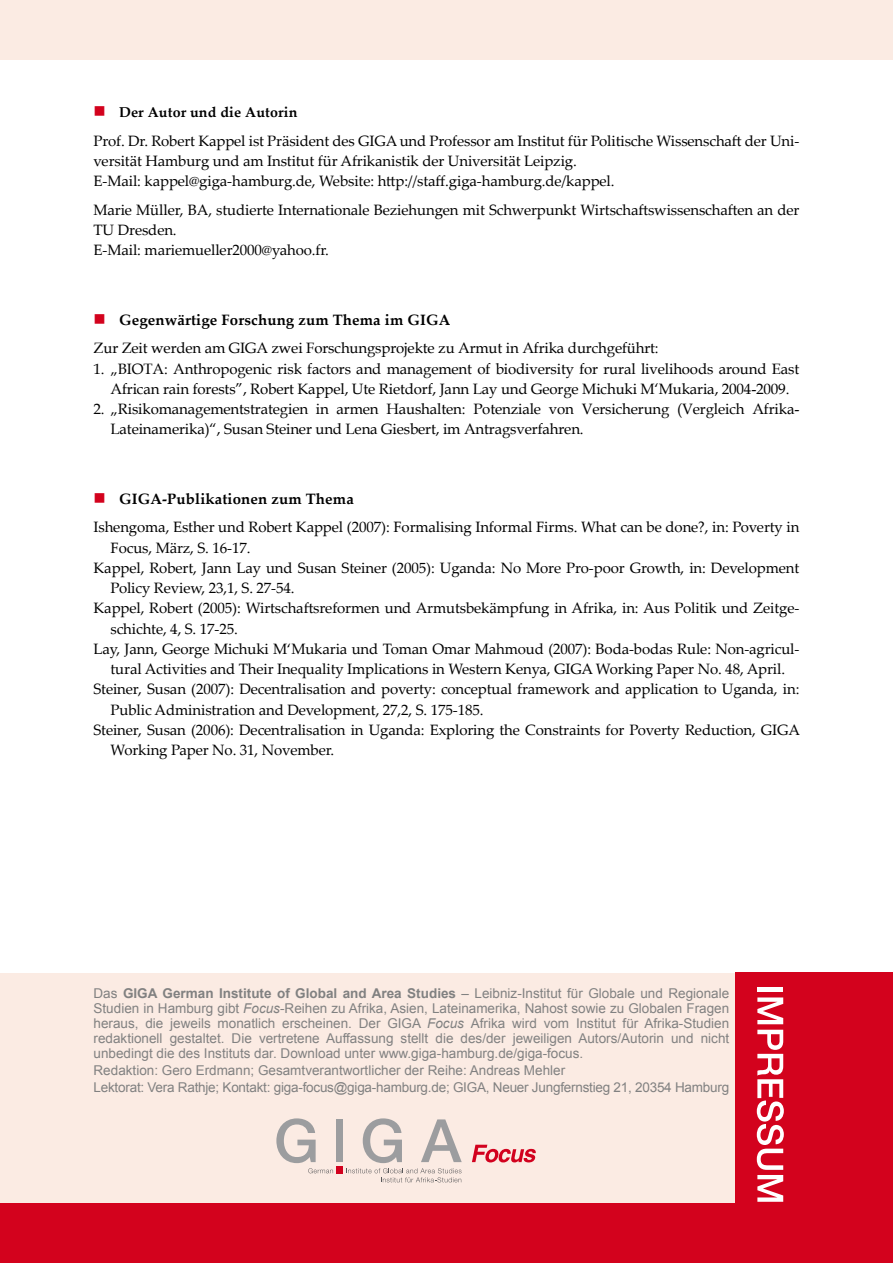
<style>
.page{position:relative;width:893px;height:1263px;background:#fff}
.page>*{position:absolute;margin:0;border:0;box-sizing:border-box;transform-origin:0 0}
.t1{font:16.5px "Wingdings";color:#d3021d}
.t2{font:15px/20.2px "Palatino Linotype";letter-spacing:-.01em;color:#000}
.t3{font:15px/20.2px "Book Antiqua";letter-spacing:-.01em;color:#000;text-align:center}
.t4{font:700 15px "Palatino Linotype";letter-spacing:.01em;color:#000}
.t5{font:700 14.25px "Palatino Linotype";letter-spacing:.01em;color:#000}
.t6{font:13.5px/15px "Arial";color:#818181;text-align:justify}
.s1{font-weight:700}
.s2{font-style:italic}
</style>
<div class="page">
<div style="left:0;top:973px;width:893px;height:290px;background:#fbebe3"></div>
<div style="left:736px;top:972px;width:157px;height:291px;background:#d3021d"></div>
<div style="left:757px;top:987px;width:26px;height:5px;background:#fff"></div>
<svg style="left:757px;top:997px;width:26px;height:27px"></svg>
<svg style="left:757px;top:1030px;width:27px;height:172px"></svg>
<div style="left:0;top:1203px;width:738px;height:60px;background:#d3021d"></div>
<div style="left:0;top:0;width:893px;height:60px;background:#fbebe3"></div>
<div style="left:336px;top:1119px;width:7px;height:43px;background:#9c9d9f"></div>
<svg style="left:276px;top:1118px;width:57px;height:55px"></svg>
<svg style="left:346px;top:1118px;width:116px;height:64px"></svg>
<div style="left:336px;top:1166px;width:7px;height:7px;background:#d2011e"></div>
<svg style="left:472px;top:1145px;width:64px;height:17px"></svg>
<p class="t1" style="left:94px;top:102px;width:14px">■</p>
<p class="t5" style="left:119px;top:102px;width:180px">Der Autor und die Autorin</p>
<p class="t2" style="left:94px;top:130px;width:707px">Prof. Dr. Robert Kappel ist Präsident des GIGA und Professor am Institut für Politische Wissenschaft der Uni&shy;versität Hamburg und am Institut für Afrikanistik der Universität Leipzig.<br>E-Mail: kappel@giga-hamburg.de, Website: http://staff.giga-hamburg.de/kappel.</p>
<p class="t2" style="left:94px;top:199px;width:707px">Marie Müller, BA, studierte Internationale Beziehungen mit Schwerpunkt Wirtschaftswissenschaften an der<br>TU Dresden.<br>E-Mail: mariemueller2000@yahoo.fr.</p>
<p class="t4" style="left:119px;top:309px;width:333px">Gegenwärtige Forschung zum Thema im GIGA</p>
<p class="t3" style="left:94px;top:338px;width:567px">Zur Zeit werden am GIGA zwei Forschungsprojekte zu Armut in Afrika durchgeführt:</p>
<p class="t3" style="left:94px;top:358px;width:707px">1. „BIOTA: Anthropogenic risk factors and management of biodiversity for rural livelihoods around East<br>African rain forests”, Robert Kappel, Ute Rietdorf, Jann Lay und George Michuki M‘Mukaria, 2004-2009.</p>
<p class="t3" style="left:111px;top:398px;width:690px;text-align:left;text-indent:-17px">2. „Risikomanagementstrategien in armen Haushalten: Potenziale von Versicherung (Vergleich Afrika-<br>Lateinamerika)“, Susan Steiner und Lena Giesbert, im Antragsverfahren.</p>
<p class="t1" style="left:94px;top:310px;width:14px">■</p>
<p class="t4" style="left:119px;top:488px;width:236px">GIGA-Publikationen zum Thema</p>
<p class="t2" style="left:94px;top:516px;width:707px">Ishengoma, Esther und Robert Kappel (2007): Formalising Informal Firms. What can be done?, in: Poverty in</p>
<p class="t2" style="left:111px;top:537px;width:141px">Focus, März, S. 16-17.</p>
<p class="t2" style="left:94px;top:557px;width:707px">Kappel, Robert, Jann Lay und Susan Steiner (2005): Uganda: No More Pro-poor Growth, in: Development</p>
<p class="t2" style="left:111px;top:577px;width:186px">Policy Review, 23,1, S. 27-54.</p>
<p class="t2" style="left:94px;top:597px;width:707px">Kappel, Robert (2005): Wirtschaftsreformen und Armutsbekämpfung in Afrika, in: Aus Politik und Zeitge-</p>
<p class="t2" style="left:111px;top:618px;width:129px">schichte, 4, S. 17-25.</p>
<p class="t2" style="left:94px;top:638px;width:707px">Lay, Jann, George Michuki M‘Mukaria und Toman Omar Mahmoud (2007): Boda-bodas Rule: Non-agricul-</p>
<p class="t2" style="left:111px;top:658px;width:676px">tural Activities and Their Inequality Implications in Western Kenya, GIGA Working Paper No. 48, April.</p>
<p class="t2" style="left:94px;top:678px;width:707px">Steiner, Susan (2007): Decentralisation and poverty: conceptual framework and application to Uganda, in:</p>
<p class="t2" style="left:111px;top:699px;width:375px">Public Administration and Development, 27,2, S. 175-185.</p>
<p class="t2" style="left:94px;top:719px;width:708px">Steiner, Susan (2006): Decentralisation in Uganda: Exploring the Constraints for Poverty Reduction, GIGA</p>
<p class="t2" style="left:111px;top:739px;width:225px">Working Paper No. 31, November.</p>
<p class="t1" style="left:94px;top:489px;width:14px">■</p>
<p class="t6" style="left:94px;top:985px;width:637px">Das <span class="s1">GIGA German Institute of Global and Area Studies</span> – Leibniz-Institut für Globale und Regionale Studien in Hamburg gibt <span class="s2">Focus</span>-Reihen zu Afrika, Asien, Lateinamerika, Nahost sowie zu Globalen Fragen heraus, die jeweils monatlich erscheinen. Der GIGA <span class="s2">Focus</span> Afrika wird vom Institut für Afrika-Studien redaktionell gestaltet. Die vertretene Auffassung stellt die des/der jeweiligen Autors/Autorin und nicht unbedingt die des Instituts dar. Download unter www.giga-hamburg.de/giga-focus.</p>
<p class="t6" style="left:94px;top:1062px;width:637px;line-height:17.1px">Redaktion: Gero Erdmann; Gesamtverantwortlicher der Reihe: Andreas Mehler<br>Lektorat: Vera Rathje; Kontakt: giga-focus@giga-hamburg.de; GIGA, Neuer Jungfernstieg 21, 20354 Hamburg</p>
</div>
